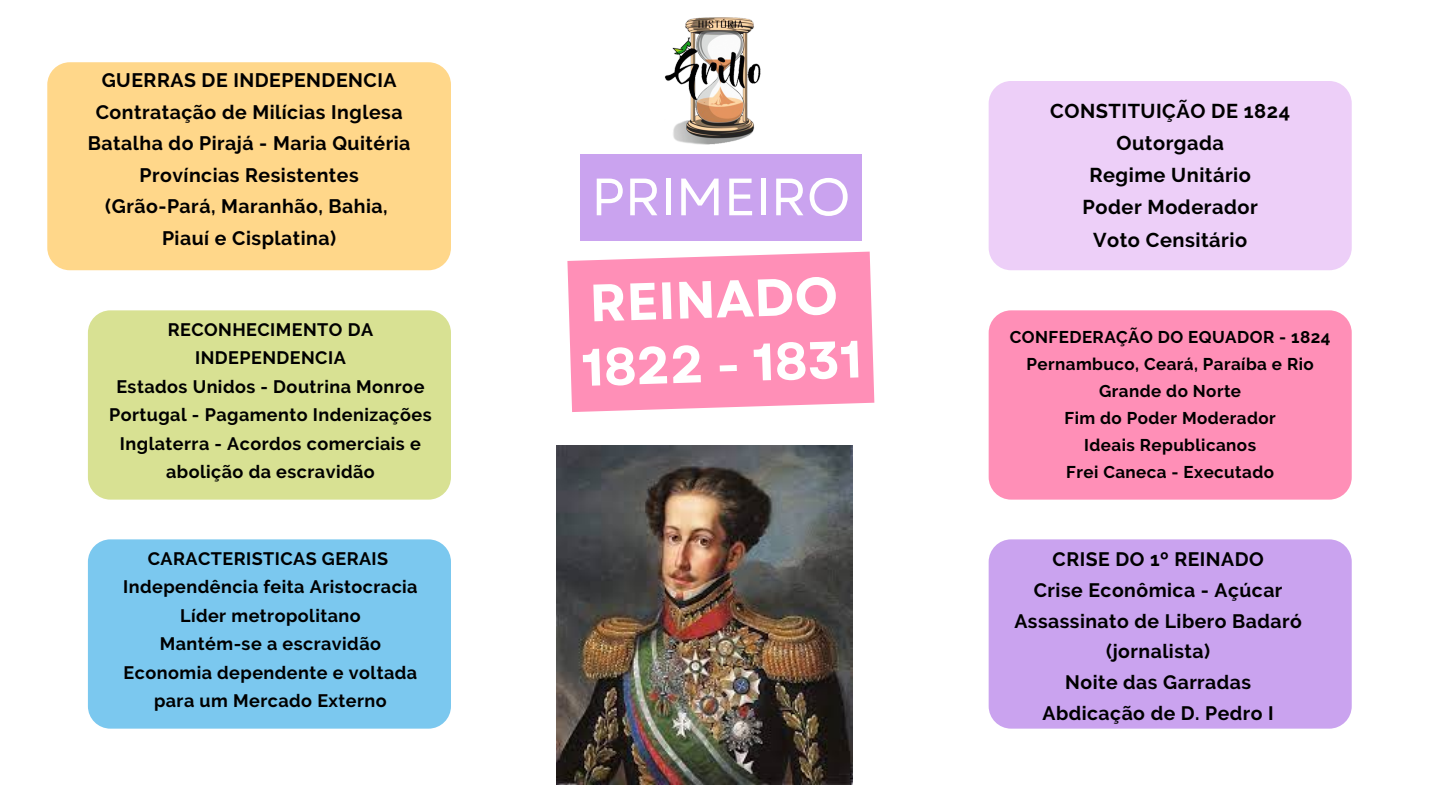
<style>
.page{position:relative;width:1440px;height:810px;background:#fff}
.page>*{position:absolute;margin:0;border:0;box-sizing:border-box;transform-origin:0 0}
.t1{font:700 52.4px "Garet";color:#fff}
.t2{font:52.4px "Garet";color:#fff}
.t3{font:700 20px "Raleway";letter-spacing:.025em;color:#000}
.t4{font:700 19.5px "Raleway";letter-spacing:.025em;color:#000}
.t5{font:700 19.4px/30.7px "Raleway";letter-spacing:.025em;color:#000;text-align:center}
.t6{font:700 18px/28.5px "Raleway";letter-spacing:.025em;color:#000;text-align:center}
.t7{font:700 17px/27px "Raleway";letter-spacing:.025em;color:#000;text-align:center}
</style>
<div class="page">
<div style="left:47px;top:62px;width:404px;height:208px;background:#ffd78a;border-radius:23px"></div>
<div style="left:88px;top:310px;width:363px;height:190px;background:#d8e193;border-radius:22px"></div>
<div style="left:88px;top:539px;width:363px;height:190px;background:#7bc8ef;border-radius:22px"></div>
<div style="left:989px;top:81px;width:363px;height:189px;background:#edcff8;border-radius:22px"></div>
<div style="left:989px;top:310px;width:363px;height:190px;background:#ff8fb7;border-radius:22px"></div>
<div style="left:989px;top:539px;width:363px;height:190px;background:#caa3ef;border-radius:22px"></div>
<img style="left:557px;top:446px;width:296px;height:338px">
<img style="left:664px;top:17px;width:97px;height:128px">
<div style="left:580px;top:154px;width:282px;height:87px;background:#caa3ef"></div>
<svg style="left:567px;top:252px;width:307px;height:160px;background:#ff96bb"></svg>
<p class="t4" style="left:102px;top:69px;width:296px">GUERRAS DE INDEPENDENCIA</p>
<p class="t4" style="left:96px;top:100px;width:308px">Contratação de Milícias Inglesa</p>
<p class="t4" style="left:88px;top:132px;width:324px">Batalha do Pirajá - Maria Quitéria</p>
<p class="t4" style="left:139px;top:163px;width:221px">Províncias Resistentes</p>
<p class="t4" style="left:105px;top:195px;width:284px">(Grão-Pará, Maranhão, Bahia,</p>
<p class="t4" style="left:162px;top:226px;width:176px">Piauí e Cisplatina)</p>
<p class="t6" style="left:168px;top:315px;width:207px">RECONHECIMENTO DA<br>INDEPENDENCIA</p>
<p class="t6" style="left:116px;top:372px;width:310px">Estados Unidos - Doutrina Monroe</p>
<p class="t6" style="left:109px;top:400px;width:324px">Portugal - Pagamento Indenizações</p>
<p class="t6" style="left:120px;top:429px;width:302px">Inglaterra - Acordos comerciais e abolição da escravidão</p>
<p class="t6" style="left:148px;top:544px;width:242px">CARACTERISTICAS GERAIS</p>
<p class="t6" style="left:123px;top:573px;width:296px">Independência feita Aristocracia</p>
<p class="t6" style="left:180px;top:601px;width:182px">Líder metropolitano</p>
<p class="t6" style="left:160px;top:630px;width:223px">Mantém-se a escravidão</p>
<p class="t6" style="left:124px;top:658px;width:295px">Economia dependente e voltada para um Mercado Externo</p>
<p class="t2" style="left:591px;top:159px;width:261px">PRIMEIRO</p>
<p class="t1" style="left:588px;top:266px;width:250px;rotate:-2deg">REINADO</p>
<p class="t1" style="left:580px;top:330px;width:282px;rotate:-2deg">1822 - 1831</p>
<p class="t3" style="left:1050px;top:99px;width:241px">CONSTITUIÇÃO DE 1824</p>
<p class="t3" style="left:1116px;top:131px;width:109px">Outorgada</p>
<p class="t3" style="left:1089px;top:163px;width:163px">Regime Unitário</p>
<p class="t3" style="left:1083px;top:195px;width:177px">Poder Moderador</p>
<p class="t3" style="left:1093px;top:228px;width:156px">Voto Censitário</p>
<p class="t7" style="left:1010px;top:323px;width:322px">CONFEDERAÇÃO DO EQUADOR - 1824</p>
<p class="t7" style="left:1027px;top:350px;width:289px">Pernambuco, Ceará, Paraíba e Rio<br>Grande do Norte</p>
<p class="t7" style="left:1065px;top:404px;width:213px">Fim do Poder Moderador</p>
<p class="t7" style="left:1084px;top:431px;width:173px">Ideais Republicanos</p>
<p class="t7" style="left:1066px;top:458px;width:209px">Frei Caneca - Executado</p>
<p class="t5" style="left:1053px;top:544px;width:213px">CRISE DO 1º REINADO</p>
<p class="t5" style="left:1034px;top:575px;width:250px">Crise Econômica - Açúcar</p>
<p class="t5" style="left:1014px;top:605px;width:289px">Assassinato de Libero Badaró (jornalista)</p>
<p class="t5" style="left:1065px;top:667px;width:187px">Noite das Garradas</p>
<p class="t5" style="left:1043px;top:698px;width:233px">Abdicação de D. Pedro I</p>
</div>
